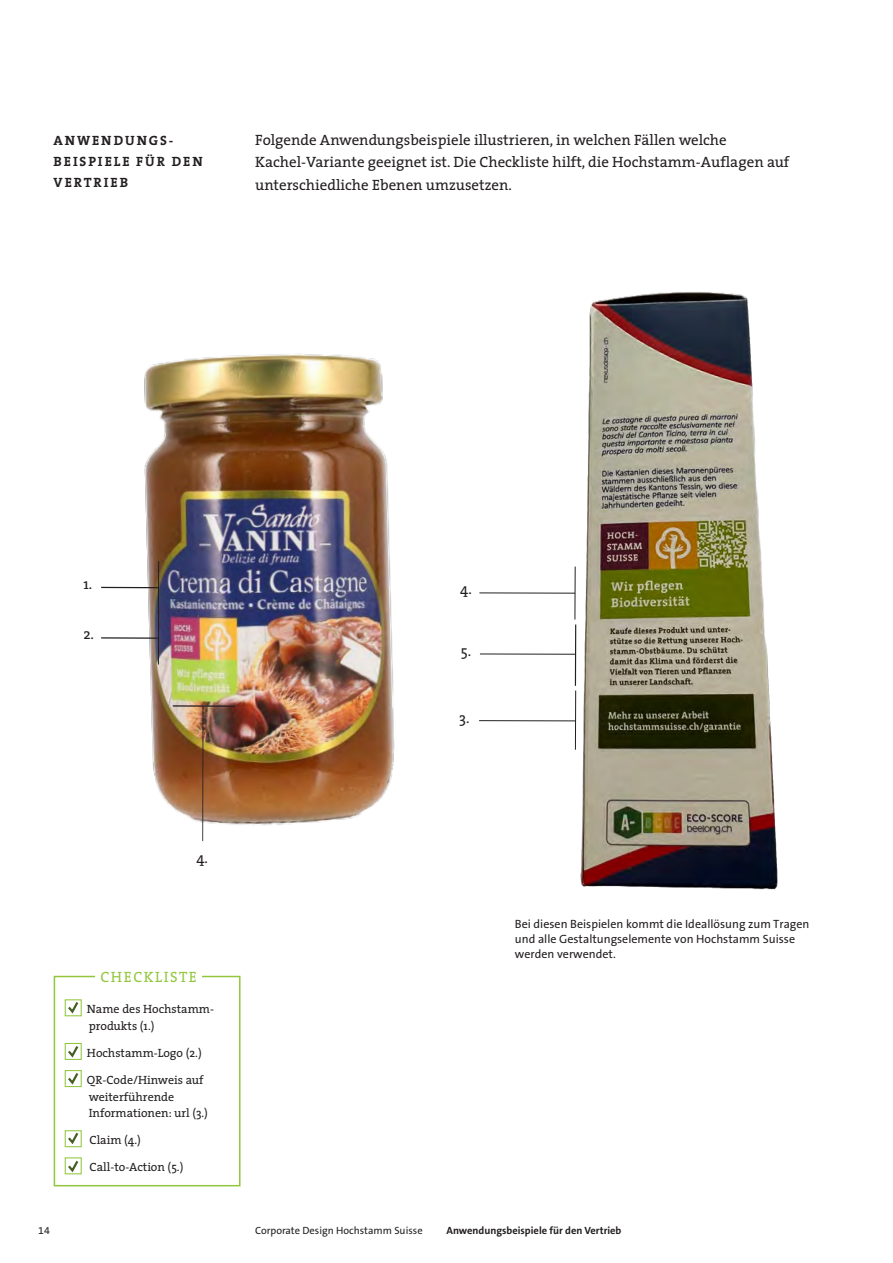
<style>
.page{position:relative;width:893px;height:1263px;background:#fff}
.page>*{position:absolute;margin:0;border:0;box-sizing:border-box;transform-origin:0 0}
.LAUFTEXT{font:15px/22.5px "The Serif";color:#231f20}
.LAUFTEXT-2{font:15px "The Serif";letter-spacing:.1em;color:#92c73d}
.UNTERKAPITEL{font:700 13.5px/21px "The Serif";letter-spacing:.14em;color:#231f20}
.LAUFTEXT-3{font:12px/16.5px "The Serif";color:#231f20}
.KLEININFOS{font:12px/15.1px "The Sans B W5 Plain";color:#231f20}
.KOPFZEILE{font:700 10.5px "The Sans B W7";color:#231f20}
.KOPFZEILE-2{font:10.5px "The Sans B W5 Plain";color:#231f20}
</style>
<div class="page">
<img style="left:136px;top:353px;width:259px;height:477px">
<img style="left:536px;top:292px;width:242px;height:598px">
<hr style="left:173px;top:706px;width:62px;height:1px;background:#231f20">
<hr style="left:575px;top:566px;width:1px;height:53px;background:#231f20">
<hr style="left:575px;top:624px;width:1px;height:62px;background:#231f20">
<hr style="left:479px;top:593px;width:96px;height:1px;background:#231f20">
<hr style="left:480px;top:654px;width:96px;height:1px;background:#231f20">
<hr style="left:479px;top:720px;width:97px;height:1px;background:#231f20">
<hr style="left:575px;top:690px;width:1px;height:60px;background:#231f20">
<div style="left:54px;top:976px;width:187px;height:210px;border:2px solid #92c73d"></div>
<div style="left:96px;top:971px;width:106px;height:11px;background:#fff"></div>
<div style="left:65px;top:999px;width:17px;height:17px;border:1px solid #92c73d"></div>
<div style="left:65px;top:1043px;width:17px;height:17px;border:1px solid #92c73d"></div>
<div style="left:65px;top:1070px;width:17px;height:17px;border:1px solid #92c73d"></div>
<div style="left:65px;top:1130px;width:17px;height:17px;border:1px solid #92c73d"></div>
<div style="left:65px;top:1157px;width:17px;height:17px;border:1px solid #92c73d"></div>
<svg style="left:66px;top:999px;width:14px;height:16px"></svg>
<svg style="left:66px;top:1043px;width:14px;height:16px"></svg>
<svg style="left:66px;top:1070px;width:14px;height:16px"></svg>
<svg style="left:66px;top:1130px;width:14px;height:16px"></svg>
<svg style="left:66px;top:1158px;width:14px;height:16px"></svg>
<hr style="left:202px;top:707px;width:1px;height:134px;background:#231f20">
<hr style="left:158px;top:611px;width:1px;height:53px;background:#231f20">
<hr style="left:101px;top:638px;width:58px;height:1px;background:#231f20">
<hr style="left:158px;top:561px;width:1px;height:53px;background:#231f20">
<hr style="left:101px;top:587px;width:58px;height:1px;background:#231f20">
<p class="UNTERKAPITEL" style="left:54px;top:130px;width:150px">ANWENDUNGS-<br>BEISPIELE FÜR DEN<br>VERTRIEB</p>
<p class="LAUFTEXT" style="left:255px;top:128px;width:536px">Folgende Anwendungsbeispiele illustrieren, in welchen Fällen welche<br>Kachel-Variante geeignet ist. Die Checkliste hilft, die Hochstamm-Auflagen auf unterschiedliche Ebenen umzusetzen.</p>
<p class="LAUFTEXT" style="left:83px;top:572px;width:10px">1.</p>
<p class="LAUFTEXT" style="left:83px;top:622px;width:12px">2.</p>
<p class="LAUFTEXT" style="left:196px;top:846px;width:13px">4.</p>
<p class="LAUFTEXT-2" style="left:100px;top:964px;width:98px">CHECKLISTE</p>
<p class="LAUFTEXT-3" style="left:87px;top:1001px;width:129px">Name des Hochstamm&shy;produkts (1.)</p>
<p class="LAUFTEXT-3" style="left:87px;top:1044px;width:116px">Hochstamm-Logo (2.)</p>
<p class="LAUFTEXT-3" style="left:87px;top:1071px;width:123px">QR-Code/Hinweis auf weiterführende<br>Informationen: url (3.)</p>
<p class="LAUFTEXT-3" style="left:90px;top:1131px;width:53px">Claim (4.)</p>
<p class="LAUFTEXT-3" style="left:90px;top:1159px;width:95px">Call-to-Action (5.)</p>
<p class="LAUFTEXT" style="left:460px;top:578px;width:13px">4.</p>
<p class="LAUFTEXT" style="left:461px;top:639px;width:12px">5.</p>
<p class="LAUFTEXT" style="left:459px;top:706px;width:12px">3.</p>
<p class="KLEININFOS" style="left:515px;top:916px;width:296px">Bei diesen Beispielen kommt die Ideallösung zum Tragen und alle Gestaltungselemente von Hochstamm Suisse werden verwendet.</p>
<p class="KOPFZEILE-2" style="left:38px;top:1223px;width:13px">14</p>
<p class="KOPFZEILE-2" style="left:255px;top:1223px;width:169px">Corporate Design Hochstamm Suisse</p>
<p class="KOPFZEILE" style="left:446px;top:1223px;width:177px">Anwendungsbeispiele für den Vertrieb</p>
</div>
